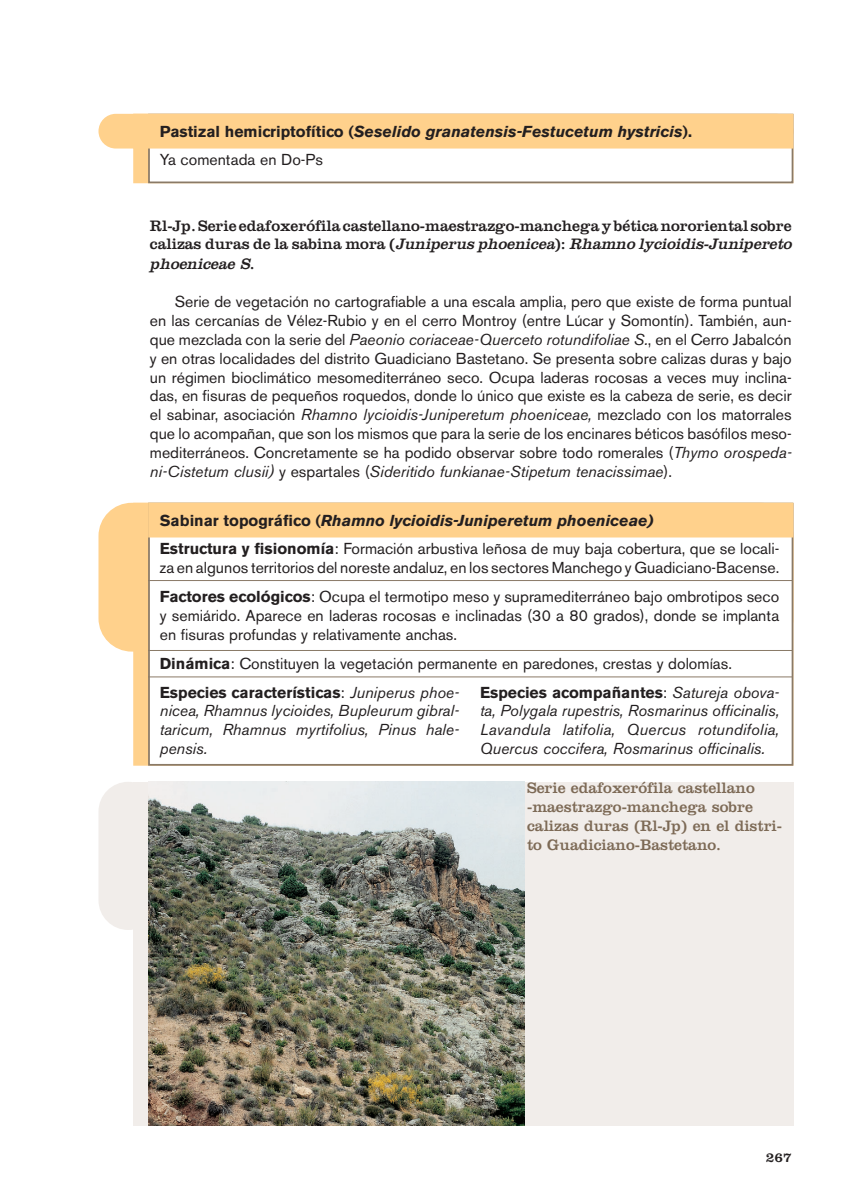
<style>
.page{position:relative;width:844px;height:1190px;background:#fff}
.page>*{position:absolute;margin:0;border:0;box-sizing:border-box;transform-origin:0 0}
.t1{font:15.75px/18.9px "Akzidenz Grotesk BE";color:#231f20}
.t2{font:italic 15.75px/18.9px "Akzidenz Grotesk BE";color:#231f20;text-align:justify}
.t3{font:15.75px/19.1px "Clarendon";color:#231f20}
.t4{font:15.75px/18.9px "Clarendon";color:#7d6a56}
.t5{font:italic 700 15.75px/28.9px "Akzidenz Grotesk BE";color:#231f20}
.t6{font:14px "Clarendon";color:#231f20}
.s1{font-style:normal}
.s2{font-weight:400;font-style:normal}
.s3{font-style:italic}
.s4{font-weight:700}
.s5{font-weight:700;font-style:italic}
.s6{font-weight:700;font-style:normal}
</style>
<div class="page">
<div style="left:98px;top:782px;width:60px;height:148px;background:#f1edea;border-radius:30px"></div>
<div style="left:133px;top:782px;width:660px;height:344px;background:#f1edea"></div>
<img style="left:148px;top:782px;width:376px;height:344px">
<svg style="left:98px;top:503px;width:50px;height:149px;background:#ffd494"></svg>
<div style="left:149px;top:504px;width:643px;height:33px;background:#ffd18c"></div>
<div style="left:148px;top:503px;width:645px;height:35px;border:2px solid #ffd18c"></div>
<hr style="left:148px;top:580px;width:644px;height:1px;background:#8a7a67">
<hr style="left:148px;top:650px;width:644px;height:1px;background:#8a7a67">
<hr style="left:148px;top:677px;width:644px;height:1px;background:#8a7a67">
<svg style="left:98px;top:114px;width:35px;height:35px"></svg>
<div style="left:148px;top:114px;width:645px;height:69px;border:2px solid #8a7a67"></div>
<div style="left:134px;top:115px;width:658px;height:33px;background:#ffd18c"></div>
<div style="left:133px;top:114px;width:660px;height:35px;border:2px solid #ffd18c"></div>
<p class="t5" style="left:160px;top:118px;width:533px"><span class="s1">Pastizal hemicriptofítico (</span>Seselido granatensis-Festucetum hystricis<span class="s1">).<br></span><span class="s2">Ya comentada en Do-Ps</span></p>
<p class="t3" style="left:150px;top:217px;width:646px">Rl-Jp. Serie edafoxerófila castellano-maestrazgo-manchega y bética nororiental sobre c a l i z a s d u r a s d e l a s a b i n a m o r a ( <span class="s3">Junip erus phoenicea</span>) : <span class="s3">Rhamno lycioidis-Junip ereto p hoeniceae S</span>.</p>
<p class="t1" style="left:150px;top:294px;width:643px;text-align:justify;text-indent:25px">Serie de vegetación no cartografiable a una escala amplia, pero que existe de forma puntual en las cercanías de Vélez-Rubio y en el cerro Montroy (entre Lúcar y Somontín). También, aun&shy;que mezclada con la serie del <span class="s3">Paeonio coriaceae-Querceto rotundifoliae S.</span>, en el Cerro Jabalcón y en otras localidades del distrito Guadiciano Bastetano. Se presenta sobre calizas duras y bajo un régimen bioclimático mesomediterráneo seco. Ocupa laderas rocosas a veces muy inclina&shy;das, en fisuras de pequeños roquedos, donde lo único que existe es la cabeza de serie, es decir el sabinar, asociación <span class="s3">Rhamno lycioidis-Juniperetum phoeniceae,</span> mezclado con los matorrales que lo acompañan, que son los mismos que para la serie de los encinares béticos basófilos meso&shy;mediterráneos. Concretamente se ha podido observar sobre todo romerales (<span class="s3">Thymo orospeda&shy;ni-Cistetum clusii)</span> y espartales (<span class="s3">Sideritido funkianae-Stipetum tenacissimae</span>).</p>
<p class="t1" style="left:160px;top:507px;width:621px;line-height:28.9px"><span class="s4">Sabinar topográfico (</span><span class="s5">Rhamno lycioidis-Juniperetum phoeniceae)<br></span><span class="s4">Estructura y fisionomía</span>: Formación arbustiva leñosa de muy baja cobertura, que se locali-</p>
<p class="t1" style="left:160px;top:555px;width:621px;line-height:28.9px">za en algunos territorios del noreste andaluz, en los sectores Manchego y Guadiciano-Bacense.<br><span class="s4">Factores ecológicos</span>: Ocupa el termotipo meso y supramediterráneo bajo ombrotipos seco</p>
<p class="t1" style="left:160px;top:608px;width:621px">y semiárido. Aparece en laderas rocosas e inclinadas (30 a 80 grados), donde se implanta en fisuras profundas y relativamente anchas.</p>
<p class="t1" style="left:160px;top:651px;width:573px;line-height:28.7px"><span class="s4">Dinámica</span>: Constituyen la vegetación permanente en paredones, crestas y dolomías.<br><span class="s4">Especies características</span>: <span class="s3">Juniperus phoe-</span></p>
<p class="t2" style="left:160px;top:703px;width:301px">nicea, Rhamnus lycioides, Bupleurum gibral&shy;taricum, Rhamnus myrtifolius, Pinus hale&shy;pensis.</p>
<p class="t2" style="left:480px;top:684px;width:301px"><span class="s6">Especies acompañantes</span><span class="s1">:</span> Satureja obova&shy;ta, Polygala rupestris, Rosmarinus officinalis, Lavandula latifolia, Quercus rotundifolia, Quercus coccifera, Rosmarinus officinalis.</p>
<p class="t4" style="left:527px;top:780px;width:256px">Serie edafoxerófila castellano -maestrazgo-manchega sobre calizas duras (Rl-Jp) en el distri&shy;to Guadiciano-Bastetano.</p>
<p class="t6" style="left:766px;top:1152px;width:27px">267</p>
</div>
